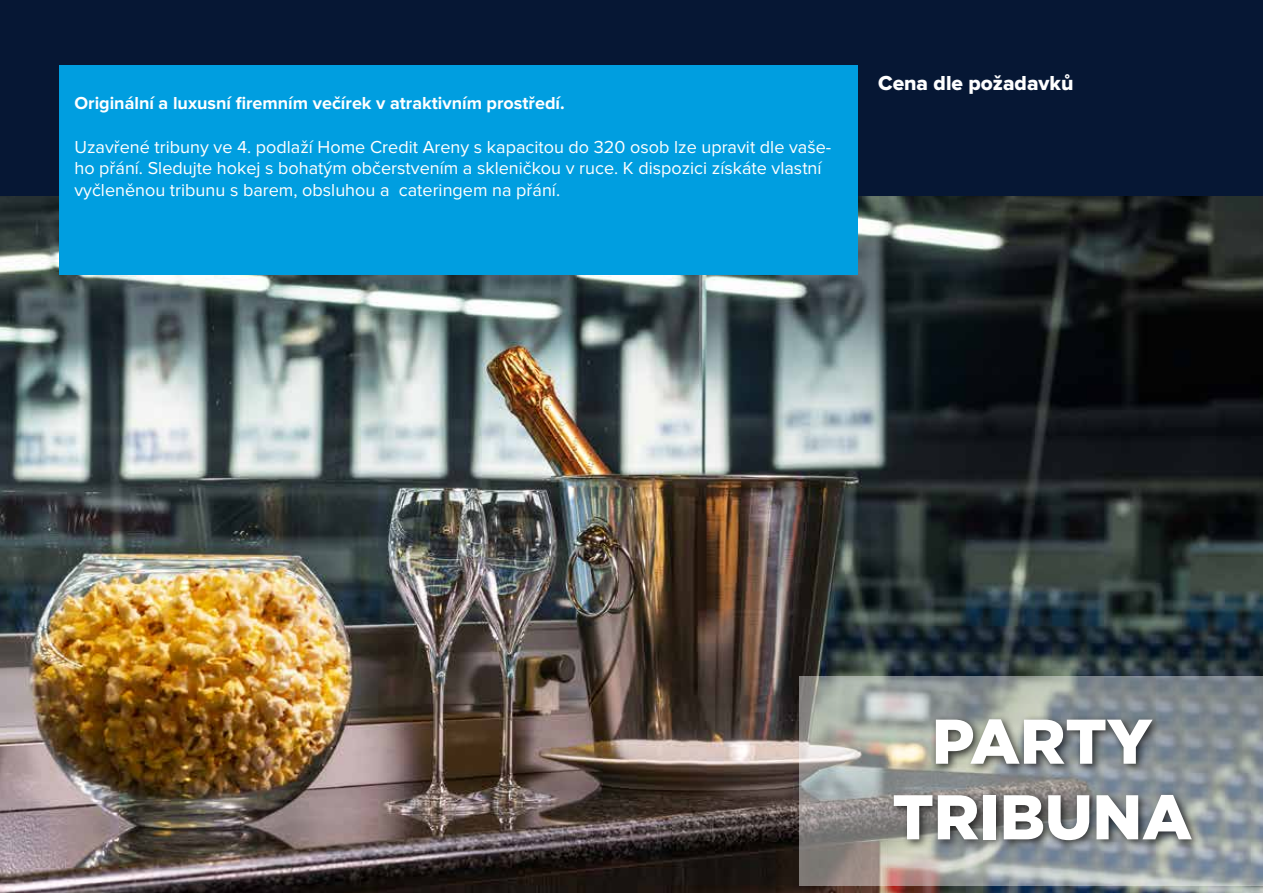
<style>
.page{position:relative;width:1263px;height:893px;background:#fff}
.page>*{position:absolute;margin:0;border:0;box-sizing:border-box;transform-origin:0 0}
.t1{font:900 63px/75.6px "Gotham";color:#fff;text-align:center}
.t2{font:21px "Proxima Nova Extrabld";color:#fff}
.t3{font:18px/21.6px "Proxima Nova";color:#fff}
.t4{font:700 18px "Proxima Nova";color:#fff}
</style>
<div class="page">
<div style="left:0;top:0;width:1263px;height:196px;background:#061734"></div>
<img style="left:0;top:196px;width:1263px;height:697px">
<div style="left:60px;top:65px;width:798px;height:210px;background:#009ee0"></div>
<svg style="left:799px;top:676px;width:464px;height:209px;background:#999d9d"></svg>
<div style="left:889px;top:714px;width:312px;height:137px;background:#000;opacity:.71"></div>
<p class="t4" style="left:74px;top:93px;width:492px">Originální a luxusní firemním večírek v atraktivním prostředí.</p>
<p class="t3" style="left:74px;top:136px;width:758px">Uzavřené tribuny ve 4. podlaží Home Credit Areny s kapacitou do 320 osob lze upravit dle vaše&shy;ho přání. Sledujte hokej s bohatým občerstvením a skleničkou v ruce. K dispozici získáte vlastní vyčleněnou tribunu s barem, obsluhou a cateringem na přání.</p>
<p class="t2" style="left:878px;top:73px;width:197px">Cena dle požadavků</p>
<h1 class="t1" style="left:892px;top:703px;width:301px">PARTY<br>TRIBUNA</h1>
</div>
